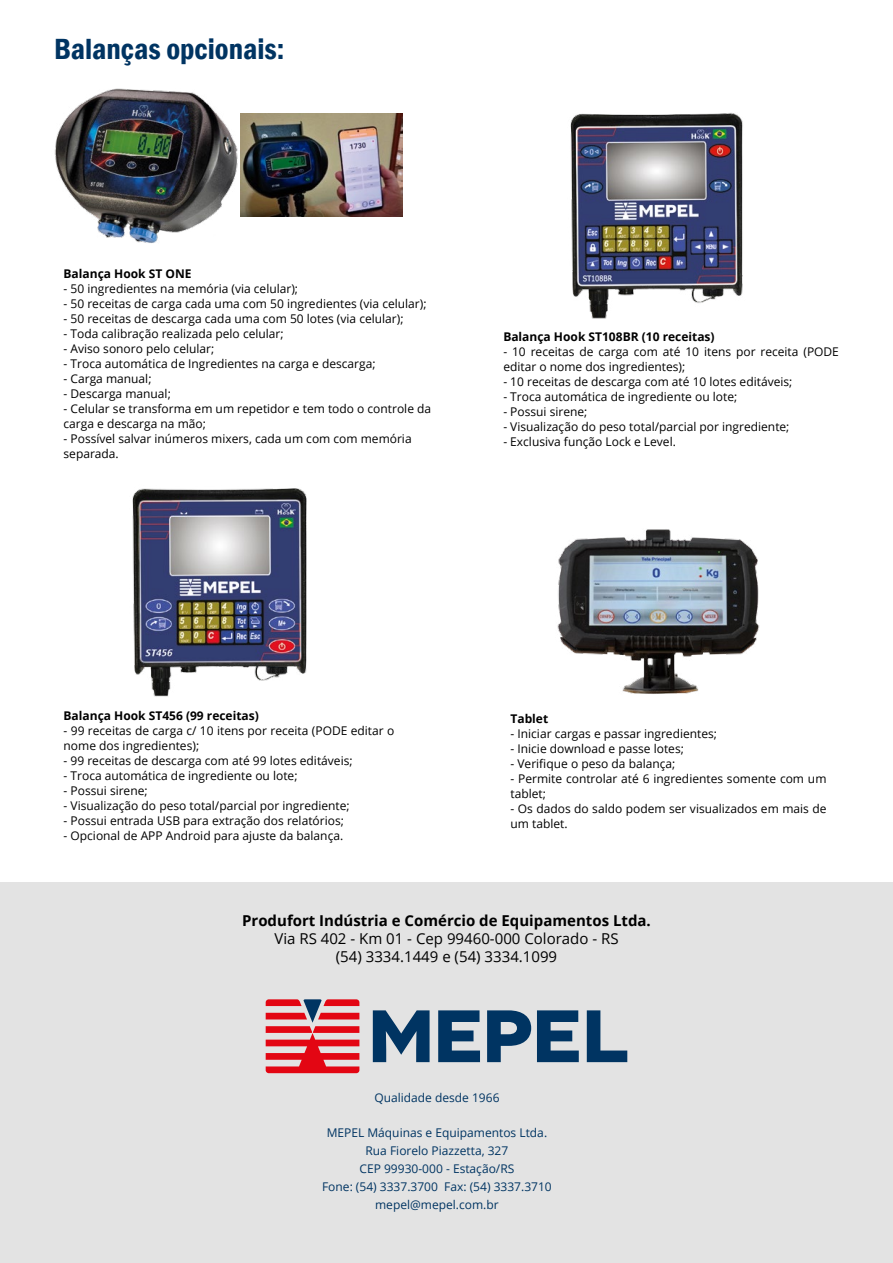
<style>
.page{position:relative;width:893px;height:1263px;background:#fff}
.page>*{position:absolute;margin:0;border:0;box-sizing:border-box;transform-origin:0 0}
.t1{font:600 condensed 30px "Franklin Gothic";color:#003462}
.t2{font:15px/18px "Open Sans";color:#000;text-align:center}
.t3{font:700 15px "Open Sans";color:#000}
.t4{font:12px/15px "Open Sans";color:#000}
.t5{font:12px/18px "Open Sans";color:#003462;text-align:center}
.t6{font:700 12px "Open Sans";color:#000}
</style>
<div class="page">
<div style="left:0;top:882px;width:893px;height:381px;background:#e3e3e3"></div>
<img style="left:263px;top:114px;width:140px;height:102px">
<img style="left:557px;top:529px;width:203px;height:165px">
<img style="left:132px;top:488px;width:175px;height:209px">
<img style="left:570px;top:112px;width:173px;height:207px">
<img style="left:54px;top:88px;width:209px;height:155px">
<svg style="left:373px;top:1010px;width:254px;height:52px"></svg>
<svg style="left:266px;top:999px;width:93px;height:74px"></svg>
<h1 class="t1" style="left:54px;top:29px;width:232px">Balanças opcionais:</h1>
<p class="t6" style="left:64px;top:265px;width:129px">Balança Hook ST ONE</p>
<p class="t4" style="left:64px;top:280px;width:236px">- 50 ingredientes na memória (via celular);</p>
<p class="t4" style="left:64px;top:295px;width:364px">- 50 receitas de carga cada uma com 50 ingredientes (via celular);</p>
<p class="t4" style="left:64px;top:310px;width:341px">- 50 receitas de descarga cada uma com 50 lotes (via celular);</p>
<p class="t4" style="left:64px;top:325px;width:222px">- Toda calibração realizada pelo celular;</p>
<p class="t4" style="left:64px;top:340px;width:152px">- Aviso sonoro pelo celular;</p>
<p class="t4" style="left:64px;top:355px;width:314px">- Troca automática de Ingredientes na carga e descarga;</p>
<p class="t4" style="left:64px;top:370px;width:89px">- Carga manual;</p>
<p class="t4" style="left:64px;top:385px;width:109px">- Descarga manual;</p>
<p class="t4" style="left:64px;top:400px;width:369px">- Celular se transforma em um repetidor e tem todo o controle da carga e descarga na mão;</p>
<p class="t4" style="left:64px;top:430px;width:350px">- Possível salvar inúmeros mixers, cada um com com memória separada.</p>
<p class="t6" style="left:503px;top:328px;width:213px">Balança Hook ST108BR (10 receitas)</p>
<p class="t4" style="left:503px;top:343px;width:337px">- 10 receitas de carga com até 10 itens por receita (PODE editar o nome dos ingredientes);</p>
<p class="t4" style="left:503px;top:373px;width:291px">- 10 receitas de descarga com até 10 lotes editáveis;</p>
<p class="t4" style="left:503px;top:388px;width:235px">- Troca automática de ingrediente ou lote;</p>
<p class="t4" style="left:503px;top:403px;width:86px">- Possui sirene;</p>
<p class="t4" style="left:503px;top:418px;width:288px">- Visualização do peso total/parcial por ingrediente;</p>
<p class="t4" style="left:503px;top:433px;width:174px">- Exclusiva função Lock e Level.</p>
<p class="t6" style="left:64px;top:707px;width:197px">Balança Hook ST456 (99 receitas)</p>
<p class="t4" style="left:64px;top:722px;width:332px">- 99 receitas de carga c/ 10 itens por receita (PODE editar o nome dos ingredientes);</p>
<p class="t4" style="left:64px;top:752px;width:291px">- 99 receitas de descarga com até 99 lotes editáveis;</p>
<p class="t4" style="left:64px;top:767px;width:235px">- Troca automática de ingrediente ou lote;</p>
<p class="t4" style="left:64px;top:782px;width:86px">- Possui sirene;</p>
<p class="t4" style="left:64px;top:797px;width:288px">- Visualização do peso total/parcial por ingrediente;</p>
<p class="t4" style="left:64px;top:812px;width:282px">- Possui entrada USB para extração dos relatórios;</p>
<p class="t4" style="left:64px;top:827px;width:281px">- Opcional de APP Android para ajuste da balança.</p>
<p class="t6" style="left:510px;top:710px;width:39px">Tablet</p>
<p class="t4" style="left:510px;top:726px;width:208px">- Iniciar cargas e passar ingredientes;</p>
<p class="t4" style="left:510px;top:741px;width:175px">- Inicie download e passe lotes;</p>
<p class="t4" style="left:510px;top:756px;width:166px">- Verifique o peso da balança;</p>
<p class="t4" style="left:510px;top:771px;width:317px">- Permite controlar até 6 ingredientes somente com um tablet;</p>
<p class="t4" style="left:510px;top:801px;width:317px">- Os dados do saldo podem ser visualizados em mais de um tablet.</p>
<p class="t3" style="left:242px;top:910px;width:410px">Produfort Indústria e Comércio de Equipamentos Ltda.</p>
<p class="t2" style="left:274px;top:929px;width:346px">Via RS 402 - Km 01 - Cep 99460-000 Colorado - RS (54) 3334.1449 e (54) 3334.1099</p>
<p class="t5" style="left:374px;top:1088px;width:127px">Qualidade desde 1966</p>
<p class="t5" style="left:322px;top:1123px;width:231px">MEPEL Máquinas e Equipamentos Ltda.<br>Rua Fiorelo Piazzetta, 327<br>CEP 99930-000 - Estação/RS<br>Fone: (54) 3337.3700 Fax: (54) 3337.3710 mepel@mepel.com.br</p>
</div>
